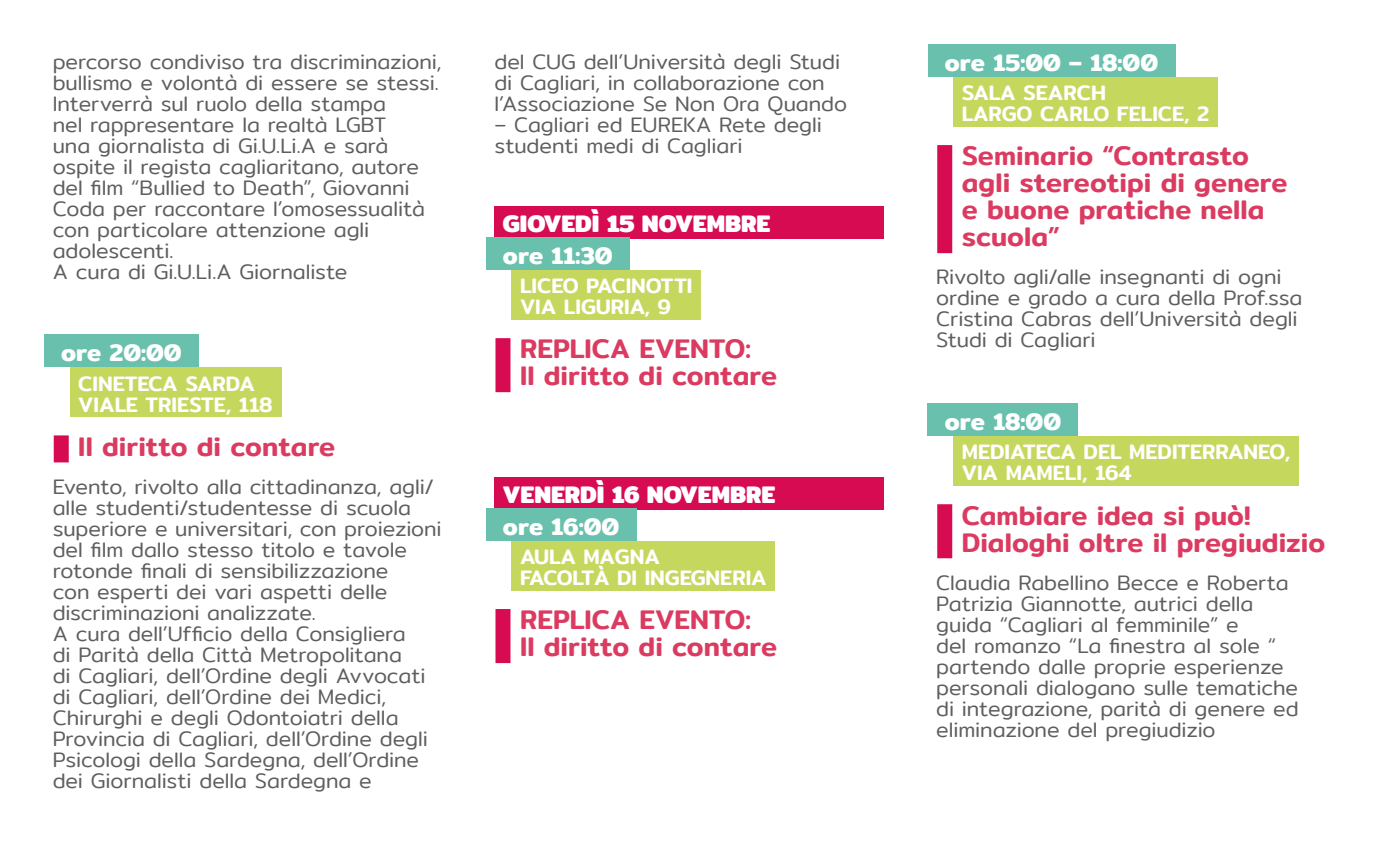
<style>
.page{position:relative;width:1378px;height:851px;background:#fff}
.page>*{position:absolute;margin:0;border:0;box-sizing:border-box;transform-origin:0 0}
.t1{font:500 27px/27px "Mitr";color:#db3b61}
.t2{font:600 24px "Mitr";color:#fff}
.t3{font:700 24px "Mitr";color:#fff}
.t4{font:300 21px/21px "Mitr";letter-spacing:-.005em;color:#5f5e5e}
.t5{font:500 21px/21px "Mitr";color:#fff}
</style>
<div class="page">
<div style="left:44px;top:334px;width:155px;height:33px;background:#69c0ac"></div>
<div style="left:70px;top:367px;width:211px;height:50px;background:#c6d75e"></div>
<div style="left:54px;top:435px;width:15px;height:27px;background:#d60b52"></div>
<div style="left:494px;top:206px;width:389px;height:32px;background:#d60b52"></div>
<div style="left:486px;top:237px;width:144px;height:33px;background:#69c0ac"></div>
<div style="left:511px;top:270px;width:190px;height:49px;background:#c6d75e"></div>
<div style="left:495px;top:338px;width:15px;height:54px;background:#d60b52"></div>
<div style="left:494px;top:476px;width:389px;height:33px;background:#d60b52"></div>
<div style="left:486px;top:508px;width:150px;height:32px;background:#69c0ac"></div>
<div style="left:511px;top:540px;width:264px;height:50px;background:#c6d75e"></div>
<div style="left:495px;top:609px;width:15px;height:54px;background:#d60b52"></div>
<div style="left:927px;top:44px;width:248px;height:33px;background:#69c0ac"></div>
<div style="left:953px;top:77px;width:264px;height:49px;background:#c6d75e"></div>
<div style="left:937px;top:145px;width:15px;height:108px;background:#d60b52"></div>
<div style="left:927px;top:403px;width:151px;height:33px;background:#69c0ac"></div>
<div style="left:953px;top:436px;width:345px;height:49px;background:#c6d75e"></div>
<div style="left:937px;top:504px;width:15px;height:54px;background:#d60b52"></div>
<p class="t4" style="left:53px;top:51px;width:390px">percorso condiviso tra discriminazioni, bullismo e volontà di essere se stessi.<br>Interverrà sul ruolo della stampa<br>nel rappresentare la realtà LGBT<br>una giornalista di Gi.U.Li.A e sarà ospite il regista cagliaritano, autore del film “Bullied to Death”, Giovanni Coda per raccontare l’omosessualità con particolare attenzione agli adolescenti.<br>A cura di Gi.U.Li.A Giornaliste</p>
<p class="t2" style="left:61px;top:335px;width:122px">ore 20:00</p>
<p class="t5" style="left:78px;top:373px;width:196px">CINETECA SARDA<br>VIALE TRIESTE, 118</p>
<p class="t1" style="left:78px;top:432px;width:259px">Il diritto di contare</p>
<p class="t4" style="left:53px;top:476px;width:390px">Evento, rivolto alla cittadinanza, agli/ alle studenti/studentesse di scuola superiore e universitari, con proiezioni del film dallo stesso titolo e tavole rotonde finali di sensibilizzazione<br>con esperti dei vari aspetti delle discriminazioni analizzate.<br>A cura dell’Ufficio della Consigliera<br>di Parità della Città Metropolitana<br>di Cagliari, dell’Ordine degli Avvocati di Cagliari, dell’Ordine dei Medici, Chirurghi e degli Odontoiatri della Provincia di Cagliari, dell’Ordine degli Psicologi della Sardegna, dell’Ordine dei Giornalisti della Sardegna e</p>
<p class="t4" style="left:494px;top:51px;width:354px">del CUG dell’Università degli Studi di Cagliari, in collaborazione con l’Associazione Se Non Ora Quando</p>
<p class="t4" style="left:494px;top:114px;width:329px">– Cagliari ed EUREKA Rete degli studenti medi di Cagliari</p>
<p class="t3" style="left:503px;top:205px;width:269px">GIOVEDÌ 15 NOVEMBRE</p>
<p class="t2" style="left:503px;top:237px;width:111px">ore 11:30</p>
<p class="t5" style="left:520px;top:275px;width:174px">LICEO PACINOTTI<br>VIA LIGURIA, 9</p>
<p class="t1" style="left:520px;top:335px;width:259px">REPLICA EVENTO:<br>Il diritto di contare</p>
<p class="t3" style="left:503px;top:476px;width:274px">VENERDÌ 16 NOVEMBRE</p>
<p class="t2" style="left:503px;top:508px;width:118px">ore 16:00</p>
<p class="t5" style="left:520px;top:546px;width:248px">AULA MAGNA<br>FACOLTÀ DI INGEGNERIA</p>
<p class="t1" style="left:520px;top:606px;width:259px">REPLICA EVENTO:<br>Il diritto di contare</p>
<p class="t2" style="left:945px;top:44px;width:215px">ore 15:00 – 18:00</p>
<p class="t5" style="left:962px;top:82px;width:249px">SALA SEARCH<br>LARGO CARLO FELICE, 2</p>
<p class="t1" style="left:962px;top:142px;width:327px">Seminario “Contrasto agli stereotipi di genere e buone pratiche nella scuola”</p>
<p class="t4" style="left:936px;top:266px;width:368px">Rivolto agli/alle insegnanti di ogni ordine e grado a cura della Prof.ssa<br>Cristina Cabras dell’Università degli<br>Studi di Cagliari</p>
<p class="t2" style="left:945px;top:403px;width:118px">ore 18:00</p>
<p class="t5" style="left:962px;top:441px;width:330px">MEDIATECA DEL MEDITERRANEO,<br>VIA MAMELI, 164</p>
<p class="t1" style="left:962px;top:501px;width:365px">Cambiare idea si può!<br>Dialoghi oltre il pregiudizio</p>
<p class="t4" style="left:936px;top:571px;width:364px">Claudia Rabellino Becce e Roberta Patrizia Giannotte, autrici della guida “Cagliari al femminile” e<br>del romanzo “La finestra al sole “ partendo dalle proprie esperienze personali dialogano sulle tematiche di integrazione, parità di genere ed eliminazione del pregiudizio</p>
</div>
